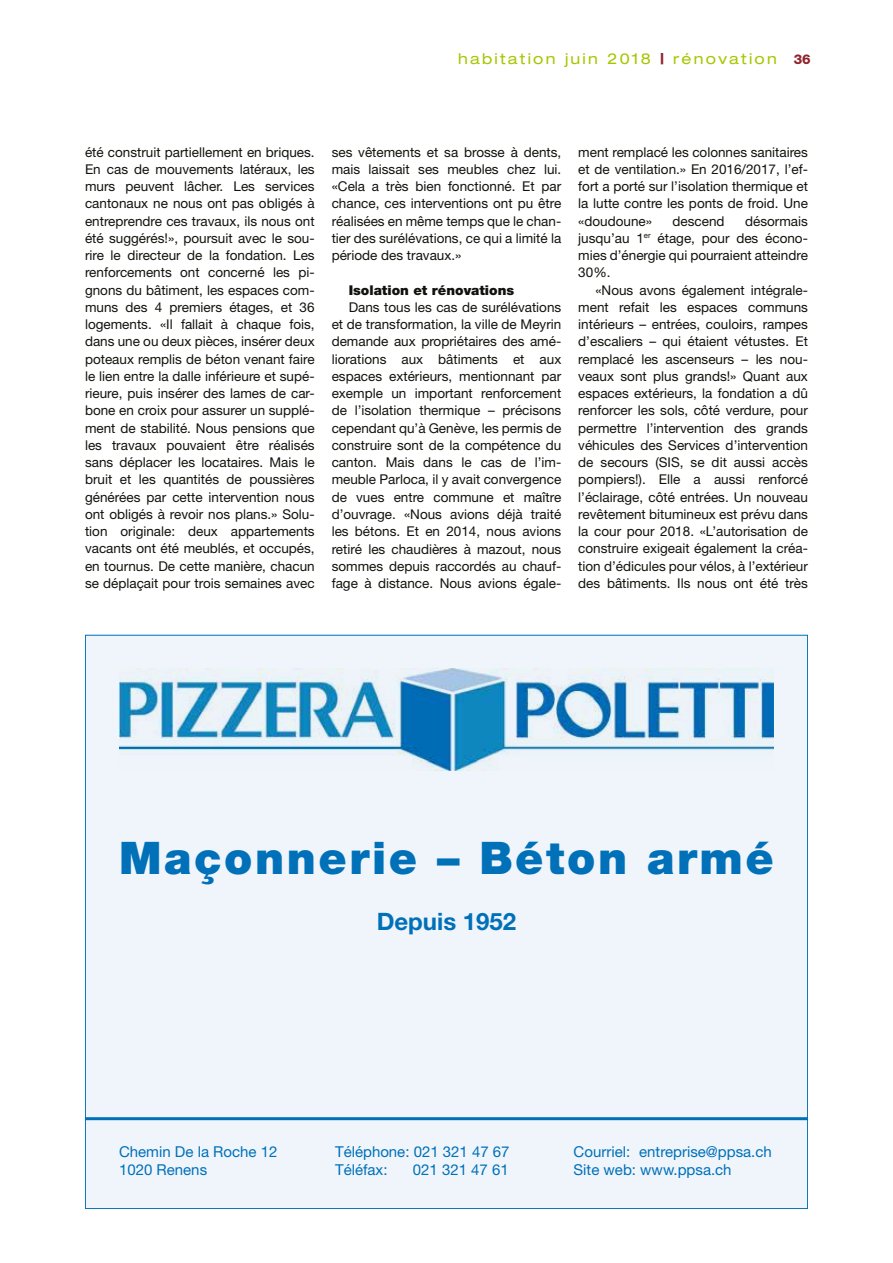
<style>
.page{position:relative;width:893px;height:1263px;background:#fff}
.page>*{position:absolute;margin:0;border:0;box-sizing:border-box;transform-origin:0 0}
.t1{font:900 45px "Helvetica Neue";letter-spacing:.055em;color:#0070b9}
.t2{font:700 24px "Helvetica Neue";color:#0070b9}
.t3{font:15px "Helvetica Neue";color:#0070b9}
.t4{font:expanded 15px "Helvetica Neue";letter-spacing:.15em;color:#a6c700}
.t5{font:13.5px/17.2px "Helvetica Neue";color:#12120d;text-align:justify}
.t6{font:900 13.5px "Helvetica Neue";color:#12120d}
.s1{font-weight:800;color:#8f232c}
.s2{font-weight:800;font-stretch:normal;font-size:13.5px;color:#8f232c}
</style>
<div class="page">
<div style="left:85px;top:635px;width:722px;height:573px;background:#eff5fb"></div>
<img style="left:119px;top:669px;width:655px;height:101px">
<hr style="left:85px;top:1117px;width:723px;height:3px;background:#0070b9">
<p class="t4" style="left:458px;top:50px;width:354px">habitation juin 2018 <span class="s1">|</span> rénovation <span class="s2">36</span></p>
<p class="t5" style="left:85px;top:143px;width:231px">été construit partiellement en briques.<br>En cas de mouvements latéraux, les murs peuvent lâcher. Les services cantonaux ne nous ont pas obligés à entreprendre ces travaux, ils nous ont été suggérés!», poursuit avec le sou&shy;rire le directeur de la fondation. Les renforcements ont concerné les pi&shy;gnons du bâtiment, les espaces com&shy;muns des 4 premiers étages, et 36 logements. «Il fallait à chaque fois, dans une ou deux pièces, insérer deux poteaux remplis de béton venant faire le lien entre la dalle inférieure et supé&shy;rieure, puis insérer des lames de car&shy;bone en croix pour assurer un supplé&shy;ment de stabilité. Nous pensions que les travaux pouvaient être réalisés sans déplacer les locataires. Mais le bruit et les quantités de poussières générées par cette intervention nous ont obligés à revoir nos plans.» Solu&shy;tion originale: deux appartements vacants ont été meublés, et occupés, en tournus. De cette manière, chacun se déplaçait pour trois semaines avec</p>
<p class="t5" style="left:332px;top:143px;width:231px">ses vêtements et sa brosse à dents, mais laissait ses meubles chez lui. «Cela a très bien fonctionné. Et par chance, ces interventions ont pu être réalisées en même temps que le chan&shy;tier des surélévations, ce qui a limité la période des travaux.»</p>
<p class="t6" style="left:349px;top:282px;width:167px">Isolation et rénovations</p>
<p class="t5" style="left:332px;top:298px;width:231px;text-indent:17px">Dans tous les cas de surélévations et de transformation, la ville de Meyrin demande aux propriétaires des amé&shy;liorations aux bâtiments et aux espaces extérieurs, mentionnant par exemple un important renforcement de l’isolation thermique – précisons cependant qu’à Genève, les permis de construire sont de la compétence du canton. Mais dans le cas de l’im&shy;meuble Parloca, il y avait convergence de vues entre commune et maître d’ouvrage. «Nous avions déjà traité les bétons. Et en 2014, nous avions retiré les chaudières à mazout, nous sommes depuis raccordés au chauf&shy;fage à distance. Nous avions égale-</p>
<p class="t5" style="left:578px;top:143px;width:231px">ment remplacé les colonnes sanitaires et de ventilation.» En 2016/2017, l’ef&shy;fort a porté sur l’isolation thermique et la lutte contre les ponts de froid. Une «doudoune»</p>
<p class="t5" style="left:578px;top:212px;width:231px;text-indent:167px">désormais jusqu’au 1<sup>er</sup> étage, pour des écono&shy;mies d’énergie qui pourraient atteindre 30%.</p>
<p class="t5" style="left:578px;top:281px;width:231px;text-indent:17px">«Nous avons également intégrale&shy;ment refait les espaces communs intérieurs – entrées, couloirs, rampes d’escaliers – qui étaient vétustes. Et remplacé les ascenseurs – les nou&shy;veaux sont plus grands!» Quant aux espaces extérieurs, la fondation a dû renforcer les sols, côté verdure, pour permettre l’intervention des grands véhicules des Services d’intervention de secours (SIS, se dit aussi accès pompiers!). Elle a aussi renforcé l’éclairage, côté entrées. Un nouveau revêtement bitumineux est prévu dans la cour pour 2018. «L’autorisation de construire exigeait également la créa&shy;tion d’édicules pour vélos, à l’extérieur des bâtiments. Ils nous ont été très</p>
<p class="t5" style="left:673px;top:212px;width:54px">descend</p>
<h1 class="t1" style="left:119px;top:831px;width:656px">Maçonnerie – Béton armé</h1>
<h2 class="t2" style="left:377px;top:907px;width:141px">Depuis 1952</h2>
<p class="t3" style="left:119px;top:1143px;width:160px">Chemin De la Roche 12</p>
<p class="t3" style="left:335px;top:1143px;width:176px">Téléphone: 021 321 47 67</p>
<p class="t3" style="left:574px;top:1143px;width:200px">Courriel: entreprise@ppsa.ch</p>
<p class="t3" style="left:119px;top:1161px;width:90px">1020 Renens</p>
<p class="t3" style="left:335px;top:1161px;width:54px">Téléfax:</p>
<p class="t3" style="left:413px;top:1161px;width:97px">021 321 47 61</p>
<p class="t3" style="left:574px;top:1161px;width:160px">Site web: www.ppsa.ch</p>
</div>
